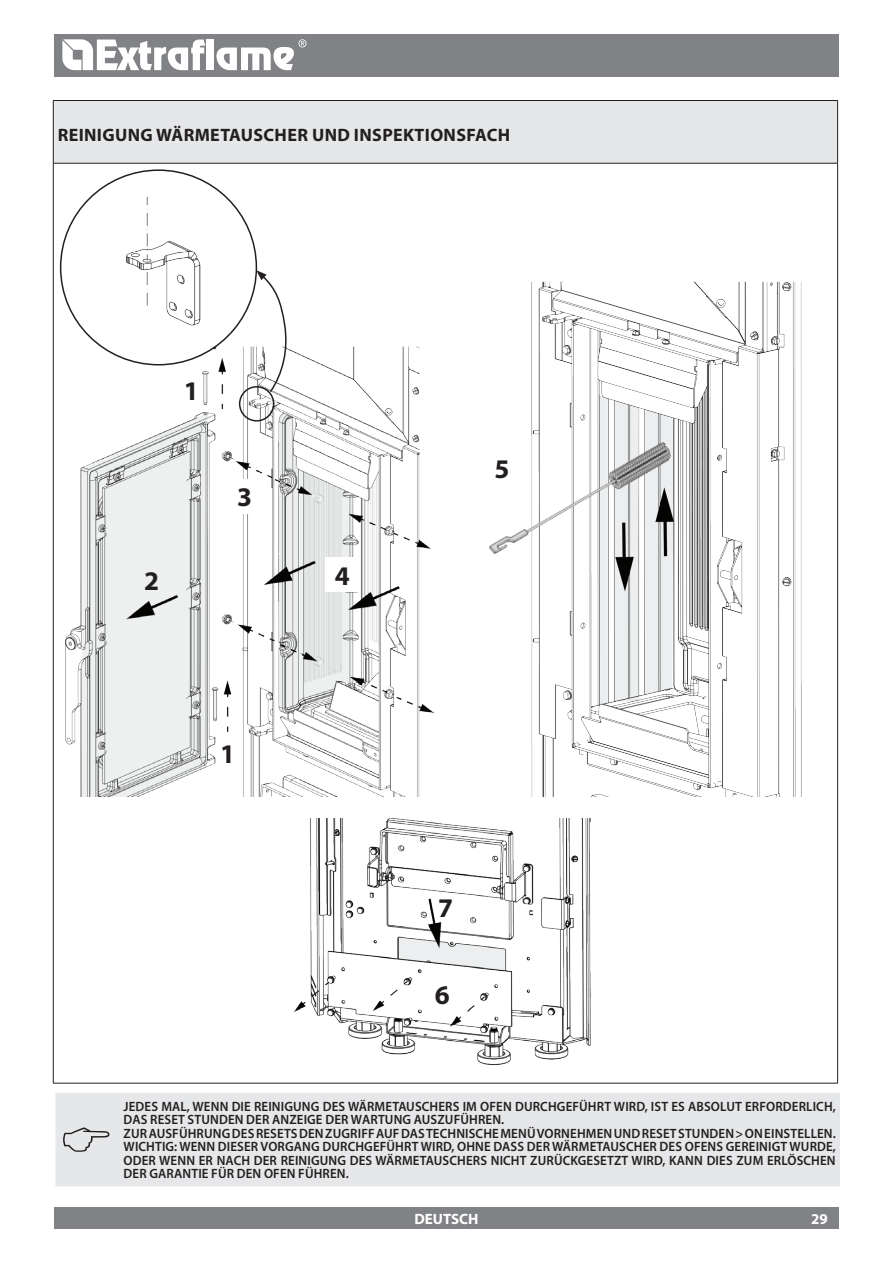
<style>
.page{position:relative;width:893px;height:1263px;background:#fff}
.page>*{position:absolute;margin:0;border:0;box-sizing:border-box;transform-origin:0 0}
.t1{font:700 27px "Myriad Pro";color:#231f20}
.t2{font:700 21px "Myriad Pro";color:#231f20}
.t3{font:700 18px "Myriad Pro";letter-spacing:.02em;color:#231f20}
.t4{font:700 15px "Myriad Pro";color:#fff}
.t5{font:600 13.5px/13.5px "Myriad Pro";letter-spacing:.01em;color:#231f20;scale:.96 1}
</style>
<div class="page">
<img style="left:295px;top:819px;width:296px;height:246px">
<img style="left:65px;top:345px;width:369px;height:451px">
<img style="left:531px;top:281px;width:271px;height:516px">
<div style="left:227px;top:479px;width:34px;height:34px;background:#fff"></div>
<div style="left:325px;top:558px;width:34px;height:34px;background:#fff"></div>
<div style="left:61px;top:170px;width:195px;height:195px;background:#fff;border-radius:50%"></div>
<img style="left:61px;top:172px;width:140px;height:193px">
<div style="left:239px;top:386px;width:35px;height:36px;border:2px solid #231f20;border-radius:50%"></div>
<svg style="left:256px;top:270px;width:34px;height:124px"></svg>
<img style="left:489px;top:393px;width:186px;height:213px">
<div style="left:54px;top:34px;width:785px;height:43px;background:#808285"></div>
<div style="left:54px;top:1208px;width:785px;height:21px;background:#808285"></div>
<svg style="left:62px;top:39px;width:143px;height:31px"></svg>
<div style="left:207px;top:40px;width:7px;height:30px;background:#fff"></div>
<svg style="left:216px;top:39px;width:90px;height:31px"></svg>
<div style="left:53px;top:100px;width:785px;height:63px;background:#e6e7e9"></div>
<hr style="left:53px;top:100px;width:785px;height:1px;background:#231f20">
<hr style="left:53px;top:101px;width:1px;height:62px;background:#231f20">
<hr style="left:837px;top:101px;width:1px;height:62px;background:#231f20">
<hr style="left:53px;top:163px;width:785px;height:1px;background:#231f20">
<hr style="left:53px;top:163px;width:1px;height:920px;background:#231f20">
<hr style="left:837px;top:163px;width:1px;height:920px;background:#231f20">
<hr style="left:53px;top:1083px;width:785px;height:1px;background:#231f20">
<div style="left:55px;top:1093px;width:785px;height:93px;background:#e6e7e9"></div>
<svg style="left:63px;top:1127px;width:47px;height:25px"></svg>
<h3 class="t3" style="left:58px;top:123px;width:23px">REINIGUNG</h3>
<h3 class="t3" style="left:156px;top:123px;width:51px">WÄRMETAUSCHE</h3>
<h3 class="t3" style="left:297px;top:123px;width:28px">R UND</h3>
<h3 class="t3" style="left:354px;top:123px;width:49px">INSPEKTI</h3>
<h3 class="t3" style="left:430px;top:123px;width:25px">ONSFACH</h3>
<h2 class="t2" style="left:200px;top:329px;width:19px">1.</h2>
<h1 class="t1" style="left:184px;top:373px;width:16px">1</h1>
<h1 class="t1" style="left:237px;top:479px;width:16px">3</h1>
<h1 class="t1" style="left:144px;top:563px;width:16px">2</h1>
<h1 class="t1" style="left:335px;top:558px;width:16px">4</h1>
<h1 class="t1" style="left:220px;top:737px;width:16px">1</h1>
<h1 class="t1" style="left:495px;top:451px;width:16px">5</h1>
<h1 class="t1" style="left:438px;top:891px;width:16px">7</h1>
<h1 class="t1" style="left:435px;top:977px;width:16px">6</h1>
<p class="t5" style="left:124px;top:1099px;width:743px">JEDES MAL, WENN DIE REINIGUNG DES WÄRMETAUSCHERS IM OFEN DURCHGEFÜHRT WIRD, IST ES ABSOLUT ERFORDERLICH,<br>DAS RESET STUNDEN</p>
<p class="t5" style="left:124px;top:1113px;width:595px;text-indent:290px">AUSZUFÜHREN.<br>ZUR AUSFÜHRUNG DES RESETS DEN ZUGRIFF AUF DAS TECHNISCHE MENÜ VORNEHMEN UND RESET STUNDEN</p>
<p class="t5" style="left:246px;top:1113px;width:130px">DER ANZEIGE DER WARTUNG</p>
<p class="t5" style="left:736px;top:1126px;width:106px">&gt; ON EINSTELLEN.</p>
<p class="t5" style="left:124px;top:1140px;width:743px;text-align:justify;text-indent:51px">: WENN DIESER VORGANG DURCHGEFÜHRT WIRD, OHNE DASS DER WÄRMETAUSCHER DES OFENS GEREINIGT WURDE, ODER WENN ER NACH DER REINIGUNG DES WÄRMETAUSCHERS NICHT ZURÜCKGESETZT WIRD, KANN DIES ZUM ERLÖSCHEN DER GARANTIE FÜR DEN OFEN FÜHREN.</p>
<p class="t5" style="left:124px;top:1140px;width:20px">WICHTIG</p>
<p class="t4" style="left:414px;top:1209px;width:66px">DEUTSCH</p>
<p class="t4" style="left:811px;top:1209px;width:18px">29</p>
</div>
